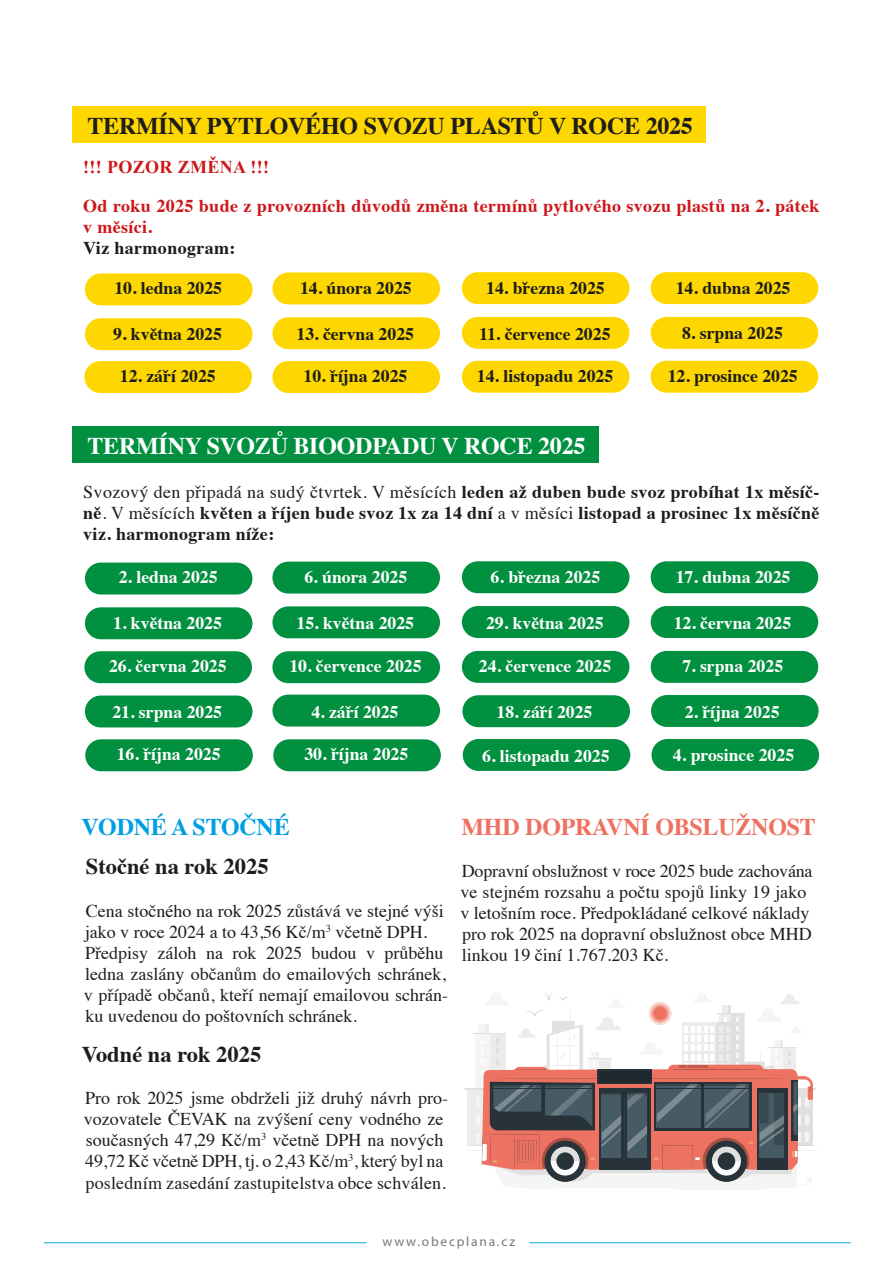
<style>
.page{position:relative;width:893px;height:1263px;background:#fff}
.page>*{position:absolute;margin:0;border:0;box-sizing:border-box;transform-origin:0 0}
.t1{font:700 24px "Times";letter-spacing:-.01em;color:#1d1d1b}
.t2{font:700 24px "Times";letter-spacing:-.01em;color:#fff}
.t3{font:700 24px "Times";letter-spacing:-.01em;color:#ee7261}
.t4{font:700 24px "Times";letter-spacing:-.01em;color:#009fe3}
.t5{font:700 22.5px "Times";color:#1d1d1b}
.t6{font:18px/21px "Times";color:#1d1d1b}
.t7{font:700 18px/21px "Times";letter-spacing:.02em;color:#1d1d1b;text-align:justify}
.t8{font:700 18px/21px "Times";letter-spacing:.02em;color:#cd171a}
.t9{font:700 18px "Times New Roman";letter-spacing:.02em;color:#cd171a}
.t10{font:700 17.7px "Times";color:#fff}
.t11{font:700 17.7px "Times";color:#1d1d1b}
.t12{font:13.5px "Myriad Pro";letter-spacing:.13em;color:#1d1d1b}
.s1{font-weight:400}
</style>
<div class="page">
<hr style="left:529px;top:1242px;width:321px;height:1px;background:#00abdc">
<hr style="left:44px;top:1242px;width:323px;height:1px;background:#00abdc">
<div style="left:72px;top:107px;width:634px;height:36px;background:#ffd700"></div>
<div style="left:85px;top:273px;width:167px;height:32px;background:#ffd700;border-radius:16px"></div>
<div style="left:272px;top:272px;width:168px;height:32px;background:#ffd700;border-radius:16px"></div>
<div style="left:462px;top:272px;width:167px;height:32px;background:#ffd700;border-radius:16px"></div>
<div style="left:651px;top:272px;width:167px;height:32px;background:#ffd700;border-radius:16px"></div>
<div style="left:85px;top:318px;width:167px;height:32px;background:#ffd700;border-radius:16px"></div>
<div style="left:272px;top:317px;width:168px;height:32px;background:#ffd700;border-radius:16px"></div>
<div style="left:462px;top:317px;width:167px;height:32px;background:#ffd700;border-radius:16px"></div>
<div style="left:651px;top:317px;width:167px;height:32px;background:#ffd700;border-radius:16px"></div>
<div style="left:272px;top:361px;width:168px;height:32px;background:#ffd700;border-radius:16px"></div>
<div style="left:462px;top:361px;width:167px;height:32px;background:#ffd700;border-radius:16px"></div>
<div style="left:651px;top:361px;width:167px;height:32px;background:#ffd700;border-radius:16px"></div>
<div style="left:84px;top:361px;width:168px;height:32px;background:#ffd700;border-radius:16px"></div>
<div style="left:72px;top:426px;width:527px;height:37px;background:#00903f"></div>
<div style="left:651px;top:695px;width:168px;height:32px;background:#00903f;border-radius:16px"></div>
<div style="left:85px;top:563px;width:167px;height:31px;background:#00903f;border-radius:16px"></div>
<div style="left:272px;top:562px;width:168px;height:31px;background:#00903f;border-radius:16px"></div>
<div style="left:462px;top:561px;width:167px;height:32px;background:#00903f;border-radius:16px"></div>
<div style="left:651px;top:561px;width:167px;height:32px;background:#00903f;border-radius:16px"></div>
<div style="left:85px;top:607px;width:167px;height:32px;background:#00903f;border-radius:16px"></div>
<div style="left:272px;top:606px;width:168px;height:32px;background:#00903f;border-radius:16px"></div>
<div style="left:462px;top:606px;width:167px;height:32px;background:#00903f;border-radius:16px"></div>
<div style="left:651px;top:606px;width:167px;height:32px;background:#00903f;border-radius:16px"></div>
<div style="left:272px;top:651px;width:168px;height:32px;background:#00903f;border-radius:16px"></div>
<div style="left:462px;top:651px;width:167px;height:32px;background:#00903f;border-radius:16px"></div>
<div style="left:651px;top:651px;width:167px;height:32px;background:#00903f;border-radius:16px"></div>
<div style="left:272px;top:695px;width:168px;height:31px;background:#00903f;border-radius:16px"></div>
<div style="left:462px;top:695px;width:168px;height:32px;background:#00903f;border-radius:16px"></div>
<div style="left:85px;top:695px;width:167px;height:32px;background:#00903f;border-radius:16px"></div>
<div style="left:84px;top:651px;width:168px;height:32px;background:#00903f;border-radius:16px"></div>
<div style="left:273px;top:739px;width:168px;height:32px;background:#00903f;border-radius:16px"></div>
<div style="left:463px;top:739px;width:167px;height:32px;background:#00903f;border-radius:16px"></div>
<div style="left:651px;top:739px;width:168px;height:32px;background:#00903f;border-radius:16px"></div>
<div style="left:85px;top:739px;width:168px;height:32px;background:#00903f;border-radius:16px"></div>
<svg style="left:464px;top:992px;width:352px;height:190px"></svg>
<h1 class="t1" style="left:88px;top:103px;width:607px">TERMÍNY PYTLOVÉHO SVOZU PLASTŮ V ROCE 2025</h1>
<p class="t9" style="left:83px;top:155px;width:187px">!!! POZOR ZMĚNA !!!</p>
<p class="t8" style="left:83px;top:194px;width:738px">Od roku 2025 bude z provozních důvodů změna termínů pytlového svozu plastů na 2. pátek v měsíci.</p>
<p class="t7" style="left:83px;top:236px;width:154px">Viz harmonogram:</p>
<p class="t11" style="left:114px;top:271px;width:109px">10. ledna 2025</p>
<p class="t11" style="left:300px;top:271px;width:113px">14. února 2025</p>
<p class="t11" style="left:486px;top:271px;width:120px">14. března 2025</p>
<p class="t11" style="left:676px;top:271px;width:116px">14. dubna 2025</p>
<p class="t11" style="left:113px;top:317px;width:110px">9. května 2025</p>
<p class="t11" style="left:296px;top:317px;width:119px">13. června 2025</p>
<p class="t11" style="left:479px;top:317px;width:133px">11. července 2025</p>
<p class="t11" style="left:682px;top:317px;width:102px">8. srpna 2025</p>
<p class="t11" style="left:120px;top:359px;width:97px">12. září 2025</p>
<p class="t11" style="left:304px;top:359px;width:105px">10. října 2025</p>
<p class="t11" style="left:477px;top:359px;width:138px">14. listopadu 2025</p>
<p class="t11" style="left:668px;top:359px;width:132px">12. prosince 2025</p>
<h1 class="t2" style="left:88px;top:423px;width:499px">TERMÍNY SVOZŮ BIOODPADU V ROCE 2025</h1>
<p class="t7" style="left:83px;top:479px;width:738px"><span class="s1">Svozový den připadá na sudý čtvrtek. V měsících</span> leden až duben bude svoz probíhat 1x měsíč&shy;ně<span class="s1">. V měsících</span> květen a říjen bude svoz 1x za 14 dní <span class="s1">a v měsíci</span> listopad a prosinec 1x měsíčně viz. harmonogram níže:</p>
<p class="t10" style="left:119px;top:560px;width:100px">2. ledna 2025</p>
<p class="t10" style="left:304px;top:560px;width:104px">6. února 2025</p>
<p class="t10" style="left:491px;top:560px;width:111px">6. března 2025</p>
<p class="t10" style="left:676px;top:560px;width:116px">17. dubna 2025</p>
<p class="t10" style="left:113px;top:606px;width:110px">1. května 2025</p>
<p class="t10" style="left:296px;top:606px;width:119px">15. května 2025</p>
<p class="t10" style="left:486px;top:606px;width:119px">29. května 2025</p>
<p class="t10" style="left:674px;top:606px;width:119px">12. června 2025</p>
<p class="t10" style="left:109px;top:649px;width:119px">26. června 2025</p>
<p class="t10" style="left:289px;top:649px;width:134px">10. července 2025</p>
<p class="t10" style="left:479px;top:649px;width:134px">24. července 2025</p>
<p class="t10" style="left:682px;top:649px;width:102px">7. srpna 2025</p>
<p class="t10" style="left:112px;top:695px;width:111px">21. srpna 2025</p>
<p class="t10" style="left:311px;top:695px;width:89px">4. září 2025</p>
<p class="t10" style="left:497px;top:695px;width:97px">18. září 2025</p>
<p class="t10" style="left:685px;top:695px;width:96px">2. října 2025</p>
<p class="t10" style="left:117px;top:737px;width:105px">16. října 2025</p>
<p class="t10" style="left:304px;top:737px;width:105px">30. října 2025</p>
<p class="t10" style="left:482px;top:739px;width:129px">6. listopadu 2025</p>
<p class="t10" style="left:673px;top:738px;width:123px">4. prosince 2025</p>
<h1 class="t4" style="left:82px;top:804px;width:210px">VODNÉ A STOČNÉ</h1>
<p class="t5" style="left:86px;top:845px;width:184px">Stočné na rok 2025</p>
<p class="t6" style="left:84px;top:899px;width:366px">Cena stočného na rok 2025 zůstává ve stejné výši jako v roce 2024 a to 43,56 Kč/m<sup>3</sup> včetně DPH.<br>Předpisy záloh na rok 2025 budou v průběhu ledna zaslány občanům do emailových schránek, v případě občanů, kteří nemají emailovou schrán&shy;ku uvedenou do poštovních schránek.</p>
<p class="t5" style="left:82px;top:1032px;width:181px">Vodné na rok 2025</p>
<p class="t6" style="left:84px;top:1086px;width:366px">Pro rok 2025 jsme obdrželi již druhý návrh pro&shy;vozovatele ČEVAK na zvýšení ceny vodného ze současných 47,29 Kč/m<sup>3</sup> včetně DPH na nových 49,72 Kč včetně DPH, tj. o 2,43 Kč/m<sup>3</sup>, který byl na posledním zasedání zastupitelstva obce schválen.</p>
<h1 class="t3" style="left:462px;top:804px;width:356px">MHD DOPRAVNÍ OBSLUŽNOST</h1>
<p class="t6" style="left:460px;top:859px;width:354px">Dopravní obslužnost v roce 2025 bude zachována ve stejném rozsahu a počtu spojů linky 19 jako v letošním roce. Předpokládané celkové náklady pro rok 2025 na dopravní obslužnost obce MHD linkou 19 činí 1.767.203 Kč.</p>
<p class="t12" style="left:382px;top:1233px;width:134px">www.obecplana.cz</p>
</div>
